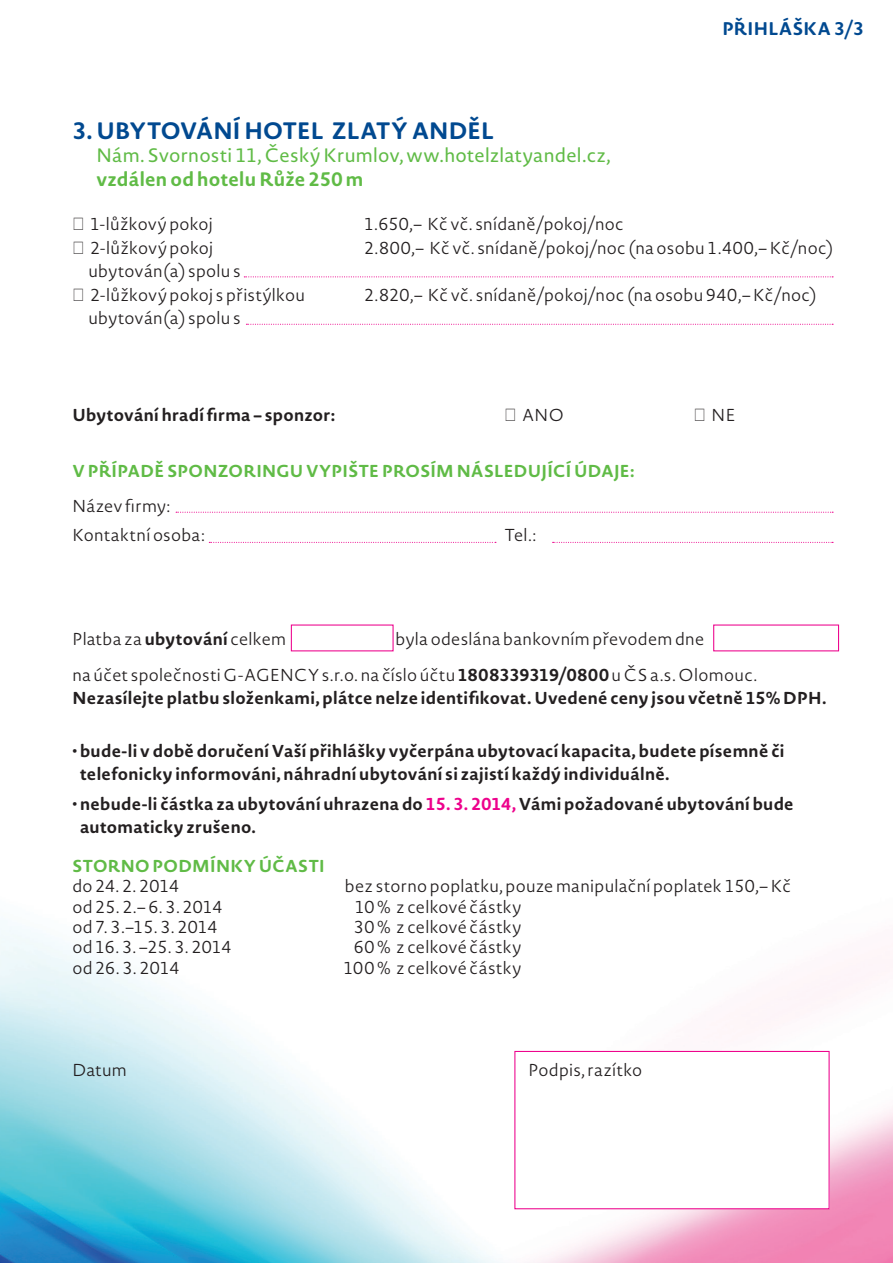
<style>
.page{position:relative;width:893px;height:1263px;background:#fff}
.page>*{position:absolute;margin:0;border:0;box-sizing:border-box;transform-origin:0 0}
.t1{font:700 23.4px "Novel Sans Rd Pro";letter-spacing:-.01em;color:#014990}
.t2{font:19.2px/23.4px "Novel Sans Rd Pro";letter-spacing:.015em;color:#60bb46}
.t3{font:700 18.15px "Novel Sans Rd Pro";letter-spacing:.01em;color:#014990}
.t4{font:300 17.1px/35.5px "Novel Sans Rd Pro";letter-spacing:.02em;color:#231f20}
.t5{font:700 17.1px/23.4px "Novel Sans Rd Pro";letter-spacing:.02em;color:#231f20}
.t6{font:700 17.1px/20.4px "Novel Sans Rd Pro";letter-spacing:.015em;color:#60bb46}
.s1{font-weight:700}
.s2{font-weight:300;color:#231f20}
.s3{color:#ed028c}
</style>
<div class="page">
<img style="left:0;top:920px;width:893px;height:343px">
<div style="left:515px;top:1051px;width:314px;height:158px;background:#fff"></div>
<div style="left:514px;top:1051px;width:316px;height:158px;border:1px solid #ed028c"></div>
<svg style="left:176px;top:512px;width:657px;height:1px"></svg>
<svg style="left:209px;top:542px;width:287px;height:1px"></svg>
<svg style="left:553px;top:542px;width:280px;height:1px"></svg>
<svg style="left:244px;top:276px;width:589px;height:1px"></svg>
<svg style="left:246px;top:324px;width:587px;height:1px"></svg>
<p class="t1" style="left:72px;top:113px;width:423px">3. UBYTOVÁNÍ HOTEL ZLATÝ ANDĚL</p>
<p class="t2" style="left:96px;top:143px;width:516px">Nám. Svornosti 11, Český Krumlov, ww.hotelzlatyandel.cz, <span class="s1">vzdálen od hotelu Růže 250 m</span></p>
<p class="t3" style="left:722px;top:15px;width:143px">PŘIHLÁŠKA 3/3</p>
<p class="t4" style="left:90px;top:206px;width:124px">1-lůžkový pokoj</p>
<p class="t4" style="left:364px;top:206px;width:261px">1.650,– Kč vč. snídaně/pokoj/noc</p>
<p class="t4" style="left:90px;top:230px;width:125px">2-lůžkový pokoj</p>
<p class="t4" style="left:364px;top:230px;width:471px">2.800,– Kč vč. snídaně/pokoj/noc (na osobu 1.400,– Kč/noc)</p>
<p class="t4" style="left:88px;top:259px;width:218px;line-height:23.4px">ubytován(a) spolu s<br>2-lůžkový pokoj s přistýlkou</p>
<p class="t4" style="left:364px;top:277px;width:454px">2.820,– Kč vč. snídaně/pokoj/noc (na osobu 940,– Kč/noc)</p>
<p class="t4" style="left:88px;top:300px;width:154px">ubytován(a) spolu s</p>
<p class="t5" style="left:72px;top:403px;width:264px">Ubytování hradí firma – sponzor:</p>
<p class="t4" style="left:522px;top:397px;width:43px">ANO</p>
<p class="t4" style="left:712px;top:397px;width:26px">NE</p>
<p class="t6" style="left:72px;top:452px;width:564px;line-height:35.5px">V PŘÍPADĚ SPONZORINGU VYPIŠTE PROSÍM NÁSLEDUJÍCÍ ÚDAJE:<br><span class="s2">Název firmy:</span></p>
<p class="t4" style="left:72px;top:517px;width:134px">Kontaktní osoba:</p>
<p class="t4" style="left:504px;top:517px;width:33px">Tel.:</p>
<p class="t4" style="left:72px;top:621px;width:215px">Platba za <span class="s1">ubytování</span> celkem</p>
<p class="t4" style="left:72px;top:621px;width:686px;text-indent:323px">byla odeslána bankovním převodem dne<br>na účet společnosti G-AGENCY s.r.o. na číslo účtu <span class="s1">1808339319/0800</span> u ČS a.s. Olomouc.</p>
<p class="t5" style="left:72px;top:686px;width:756px">Nezasílejte platbu složenkami, plátce nelze identifikovat. Uvedené ceny jsou včetně 15% DPH.</p>
<p class="t5" style="left:80px;top:739px;width:706px;text-indent:-8px">• bude-li v době doručení Vaší přihlášky vyčerpána ubytovací kapacita, budete písemně či telefonicky informováni, náhradní ubytování si zajistí každý individuálně.</p>
<p class="t5" style="left:80px;top:792px;width:715px;text-indent:-8px">• nebude-li částka za ubytování uhrazena do <span class="s3">15. 3. 2014,</span> Vámi požadované ubytování bude automaticky zrušeno.</p>
<p class="t6" style="left:72px;top:855px;width:254px">STORNO PODMÍNKY ÚČASTI <span class="s2">do 24. 2. 2014</span></p>
<p class="t4" style="left:345px;top:868px;width:448px">bez storno poplatku, pouze manipulační poplatek 150,– Kč</p>
<p class="t4" style="left:72px;top:888px;width:152px">od 25. 2.– 6. 3. 2014</p>
<p class="t4" style="left:355px;top:888px;width:168px">10 % z celkové částky</p>
<p class="t4" style="left:72px;top:909px;width:147px">od 7. 3.–15. 3. 2014</p>
<p class="t4" style="left:354px;top:909px;width:169px">30 % z celkové částky</p>
<p class="t4" style="left:72px;top:929px;width:161px">od 16. 3. –25. 3. 2014</p>
<p class="t4" style="left:354px;top:929px;width:169px">60 % z celkové částky</p>
<p class="t4" style="left:72px;top:950px;width:108px">od 26. 3. 2014</p>
<p class="t4" style="left:344px;top:950px;width:179px">100 % z celkové částky</p>
<p class="t4" style="left:72px;top:1052px;width:56px">Datum</p>
<p class="t4" style="left:528px;top:1052px;width:115px">Podpis, razítko</p>
</div>
